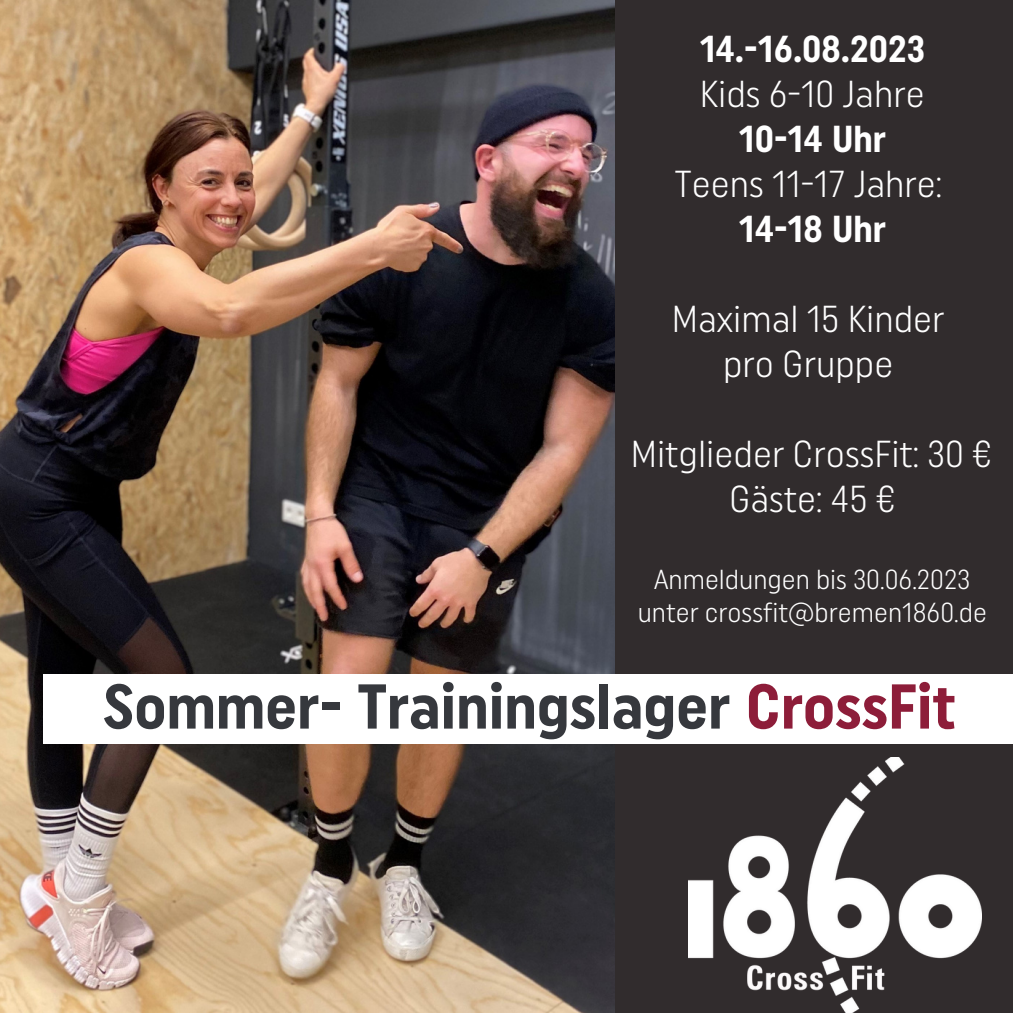
<style>
.page{position:relative;width:1013px;height:1013px;background:#fff}
.page>*{position:absolute;margin:0;border:0;box-sizing:border-box;transform-origin:0 0}
.t1{font:63.12px "Uniform Pro Con Bld";color:#36383d}
.t2{font:37.5px "Uniform Pro Con Lgt";color:#fff}
.t3{font:37.5px "Uniform Pro Con Bld";color:#fff}
.t4{font:27.5px/32.8px "Uniform Pro Con Lgt";color:#fff;text-align:center}
.s1{color:#8d1d39}
</style>
<div class="page">
<img style="left:0;top:0;width:615px;height:1012px">
<div style="left:615px;top:0;width:397px;height:1012px;background:#312c2d"></div>
<img style="left:688px;top:757px;width:294px;height:255px">
<div style="left:43px;top:674px;width:969px;height:69px;background:#fff"></div>
<p class="t3" style="left:699px;top:34px;width:227px">14.-16.08.2023</p>
<p class="t2" style="left:700px;top:79px;width:226px">Kids 6-10 Jahre</p>
<p class="t3" style="left:738px;top:124px;width:148px">10-14 Uhr</p>
<p class="t2" style="left:674px;top:169px;width:269px">Teens 11-17 Jahre:</p>
<p class="t3" style="left:738px;top:214px;width:148px">14-18 Uhr</p>
<p class="t2" style="left:672px;top:304px;width:274px">Maximal 15 Kinder</p>
<p class="t2" style="left:723px;top:349px;width:172px">pro Gruppe</p>
<p class="t2" style="left:631px;top:439px;width:362px">Mitglieder CrossFit: 30 €</p>
<p class="t2" style="left:729px;top:484px;width:168px">Gäste: 45 €</p>
<p class="t4" style="left:637px;top:566px;width:351px">Anmeldungen bis 30.06.2023 unter crossfit@bremen1860.de</p>
<p class="t1" style="left:103px;top:681px;width:854px">Sommer- Trainingslager <span class="s1">CrossFit</span></p>
</div>
